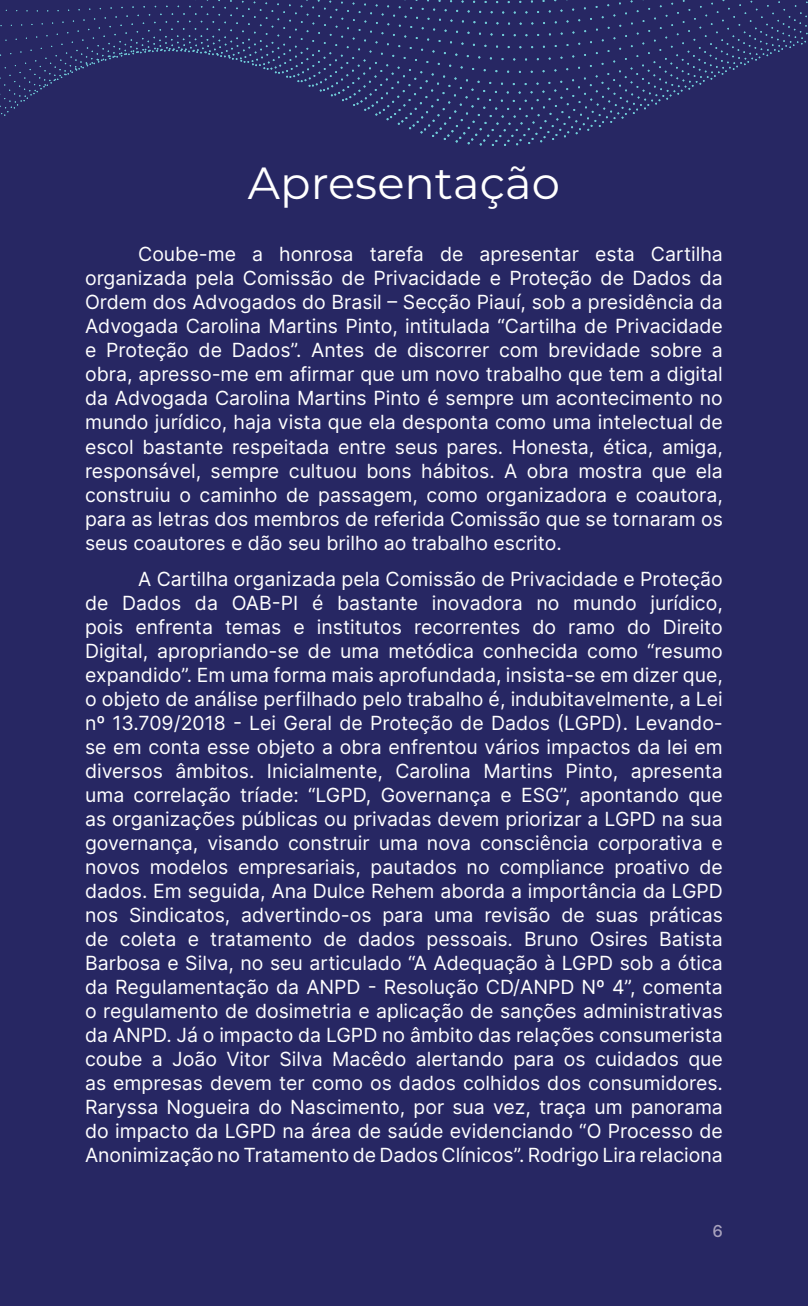
<style>
.page{position:relative;width:808px;height:1306px;background:#fff}
.page>*{position:absolute;margin:0;border:0;box-sizing:border-box;transform-origin:0 0}
.t1{font:45px "Montserrat";color:#fff}
.t2{font:19.5px/24px "Inter";color:#fff;text-align:justify}
.t3{font:500 16.5px "Inter";color:#a8a2bd}
</style>
<div class="page">
<div style="left:0;top:0;width:808px;height:1305px;background:#272763"></div>
<svg style="left:0;top:0;width:808px;height:146px"></svg>
<h1 class="t1" style="left:248px;top:152px;width:314px">Apresentação</h1>
<p class="t2" style="left:85px;top:242px;width:639px;text-indent:53px">Coube-me a honrosa tarefa de apresentar esta Cartilha organizada pela Comissão de Privacidade e Proteção de Dados da Ordem dos Advogados do Brasil – Secção Piauí, sob a presidência da Advogada Carolina Martins Pinto, intitulada “Cartilha de Privacidade e Proteção de Dados”. Antes de discorrer com brevidade sobre a obra, apresso-me em afirmar que um novo trabalho que tem a digital da Advogada Carolina Martins Pinto é sempre um acontecimento no mundo jurídico, haja vista que ela desponta como uma intelectual de escol bastante respeitada entre seus pares. Honesta, ética, amiga, responsável, sempre cultuou bons hábitos. A obra mostra que ela construiu o caminho de passagem, como organizadora e coautora, para as letras dos membros de referida Comissão que se tornaram os seus coautores e dão seu brilho ao trabalho escrito.</p>
<p class="t2" style="left:85px;top:566px;width:639px;text-indent:53px">A Cartilha organizada pela Comissão de Privacidade e Proteção de Dados da OAB-PI é bastante inovadora no mundo jurídico, pois enfrenta temas e institutos recorrentes do ramo do Direito Digital, apropriando-se de uma metódica conhecida como “resumo expandido”. Em uma forma mais aprofundada, insista-se em dizer que, o objeto de análise perfilhado pelo trabalho é, indubitavelmente, a Lei nº 13.709/2018 - Lei Geral de Proteção de Dados (LGPD). Levando&shy;se em conta esse objeto a obra enfrentou vários impactos da lei em diversos âmbitos. Inicialmente, Carolina Martins Pinto, apresenta uma correlação tríade: “LGPD, Governança e ESG”, apontando que as organizações públicas ou privadas devem priorizar a LGPD na sua governança, visando construir uma nova consciência corporativa e novos modelos empresariais, pautados no compliance proativo de dados. Em seguida, Ana Dulce Rehem aborda a importância da LGPD nos Sindicatos, advertindo-os para uma revisão de suas práticas de coleta e tratamento de dados pessoais. Bruno Osires Batista Barbosa e Silva, no seu articulado “A Adequação à LGPD sob a ótica da Regulamentação da ANPD - Resolução CD/ANPD Nº 4”, comenta o regulamento de dosimetria e aplicação de sanções administrativas da ANPD. Já o impacto da LGPD no âmbito das relações consumerista coube a João Vitor Silva Macêdo alertando para os cuidados que as empresas devem ter como os dados colhidos dos consumidores.<br>Raryssa Nogueira do Nascimento, por sua vez, traça um panorama do impacto da LGPD na área de saúde evidenciando “O Processo de Anonimização no Tratamento de Dados Clínicos”. Rodrigo Lira relaciona</p>
<p class="t3" style="left:712px;top:1218px;width:12px">6</p>
</div>
